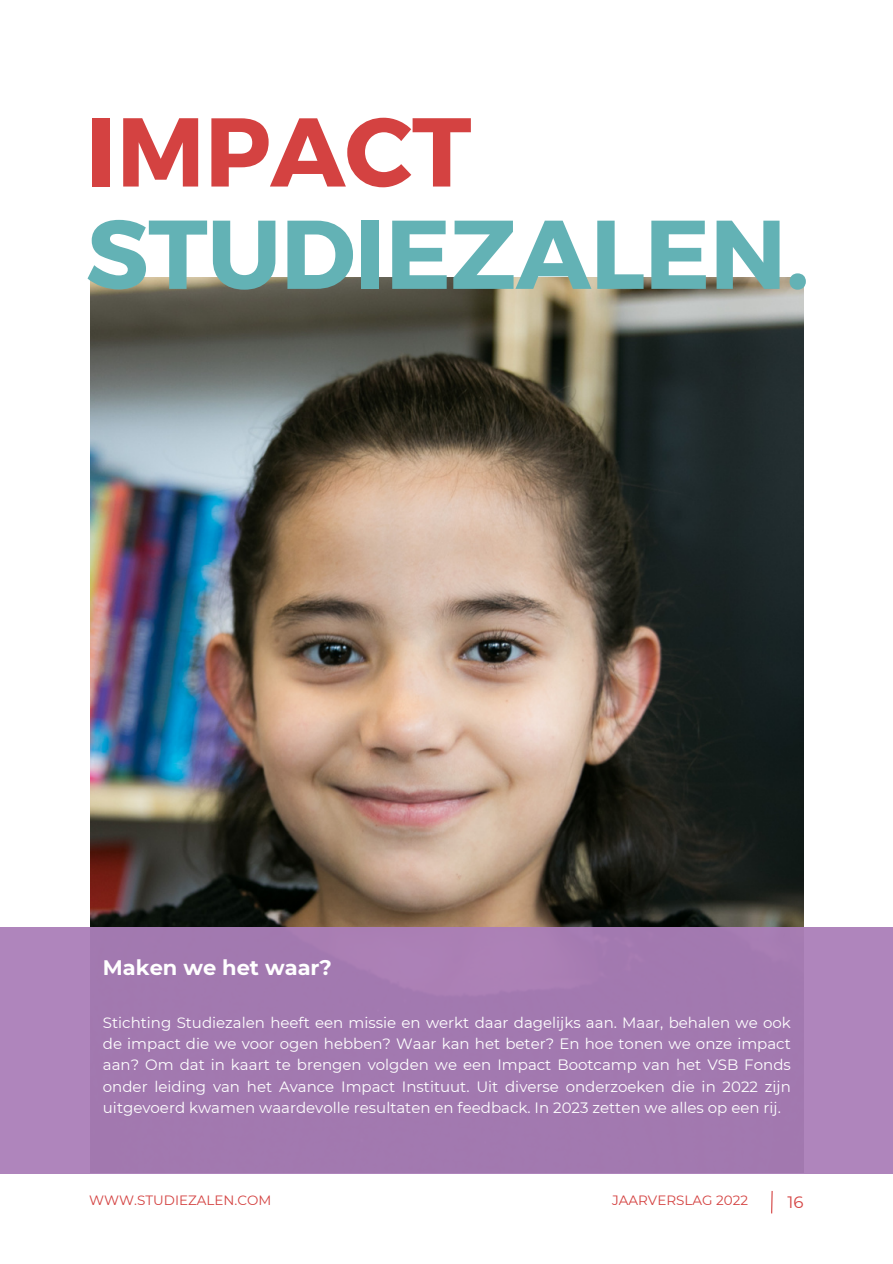
<style>
.page{position:relative;width:893px;height:1264px;background:#fff}
.page>*{position:absolute;margin:0;border:0;box-sizing:border-box;transform-origin:0 0}
.t1{font:700 97.35px "Montserrat";letter-spacing:-.005em;color:#63b2b5}
.t2{font:700 97.35px "Montserrat";letter-spacing:-.005em;color:#d44241}
.t3{font:700 21px "Montserrat";color:#fff}
.t4{font:16.5px "Montserrat";color:#d44241}
.t5{font:15px/21.3px "Montserrat";color:#fff;text-align:justify}
.t6{font:13.5px "Montserrat";color:#d44241}
</style>
<div class="page">
<img style="left:90px;top:277px;width:713px;height:649px">
<div style="left:0;top:926px;width:892px;height:247px;background:linear-gradient(to right,#a57cb2,#a57cb3)"></div>
<svg style="left:771px;top:1191px;width:2px;height:23px"></svg>
<p class="t2" style="left:86px;top:89px;width:387px">IMPACT</p>
<p class="t1" style="left:86px;top:191px;width:725px">STUDIEZALEN.</p>
<p class="t3" style="left:103px;top:954px;width:230px">Maken we het waar?</p>
<p class="t5" style="left:103px;top:1011px;width:689px">Stichting Studiezalen heeft een missie en werkt daar dagelijks aan. Maar, behalen we ook de impact die we voor ogen hebben? Waar kan het beter? En hoe tonen we onze impact aan? Om dat in kaart te brengen volgden we een Impact Bootcamp van het VSB Fonds onder leiding van het Avance Impact Instituut. Uit diverse onderzoeken die in 2022 zijn uitgevoerd kwamen waardevolle resultaten en feedback. In 2023 zetten we alles op een rij.</p>
<p class="t6" style="left:89px;top:1192px;width:183px">WWW.STUDIEZALEN.COM</p>
<p class="t6" style="left:612px;top:1192px;width:137px">JAARVERSLAG 2022</p>
<p class="t4" style="left:787px;top:1191px;width:17px">16</p>
</div>
